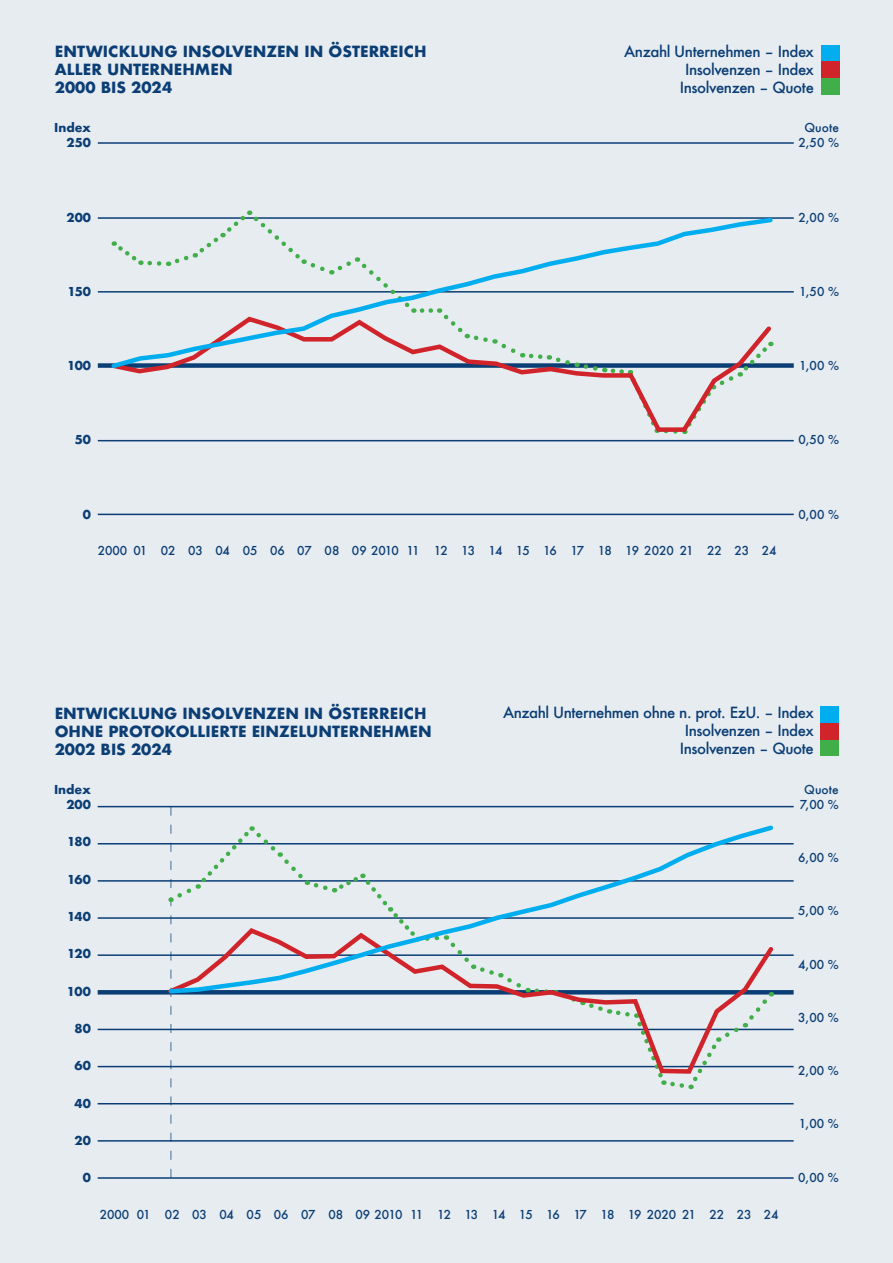
<style>
.page{position:relative;width:893px;height:1263px;background:#e7ecf1}
.page>*{position:absolute;margin:0;border:0;box-sizing:border-box;transform-origin:0 0}
.t1{font:700 15px/18px "Futura";color:#0b3e75}
.t2{font:500 15px/18px "Futura";letter-spacing:-.03em;color:#0b3e75;text-align:right}
.t3{font:500 12px/15px "Futura";color:#0b3e75;text-align:center}
.t4{font:700 12px/15px "Futura";color:#0b3e75;text-align:right}
</style>
<div class="page">
<div style="left:821px;top:78px;width:18px;height:17px;background:#40ae49"></div>
<div style="left:821px;top:45px;width:18px;height:17px;background:#00aeef"></div>
<div style="left:821px;top:62px;width:18px;height:16px;background:#d1232a"></div>
<hr style="left:98px;top:142px;width:696px;height:2px;background:#0b3e75">
<hr style="left:98px;top:514px;width:696px;height:1px;background:#0b3e75">
<hr style="left:98px;top:440px;width:696px;height:1px;background:#0b3e75">
<div style="left:98px;top:363px;width:696px;height:5px;background:#0b3e75"></div>
<hr style="left:98px;top:291px;width:696px;height:2px;background:#0b3e75">
<hr style="left:98px;top:217px;width:696px;height:2px;background:#0b3e75">
<svg style="left:128px;top:371px;width:615px;height:63px"></svg>
<svg style="left:108px;top:215px;width:667px;height:156px"></svg>
<hr style="left:98px;top:806px;width:696px;height:1px;background:#0b3e75">
<hr style="left:98px;top:1177px;width:696px;height:2px;background:#0b3e75">
<hr style="left:98px;top:1103px;width:696px;height:1px;background:#0b3e75">
<hr style="left:98px;top:1029px;width:696px;height:1px;background:#0b3e75">
<hr style="left:98px;top:954px;width:696px;height:2px;background:#0b3e75">
<hr style="left:98px;top:880px;width:696px;height:2px;background:#0b3e75">
<hr style="left:98px;top:917px;width:696px;height:2px;background:#0b3e75">
<hr style="left:98px;top:843px;width:696px;height:1px;background:#0b3e75">
<svg style="left:98px;top:990px;width:696px;height:4px"></svg>
<hr style="left:98px;top:1140px;width:696px;height:1px;background:#0b3e75">
<hr style="left:98px;top:1066px;width:696px;height:1px;background:#0b3e75">
<div style="left:820px;top:740px;width:19px;height:16px;background:#40ae49"></div>
<div style="left:820px;top:706px;width:19px;height:17px;background:#00aeef"></div>
<div style="left:820px;top:723px;width:19px;height:17px;background:#d1232a"></div>
<svg style="left:170px;top:807px;width:604px;height:371px"></svg>
<svg style="left:165px;top:954px;width:612px;height:122px"></svg>
<svg style="left:166px;top:822px;width:610px;height:174px"></svg>
<p class="t1" style="left:55px;top:42px;width:373px">ENTWICKLUNG INSOLVENZEN IN ÖSTERREICH<br>ALLER UNTERNEHMEN<br>2000 BIS 2024</p>
<p class="t2" style="left:624px;top:42px;width:191px">Anzahl Unternehmen – Index<br>Insolvenzen – Index<br>Insolvenzen – Quote</p>
<p class="t4" style="left:54px;top:120px;width:38px">Index<br>250</p>
<p class="t3" style="left:798px;top:120px;width:42px">Quote<br>2,50 %</p>
<p class="t4" style="left:67px;top:210px;width:26px">200</p>
<p class="t3" style="left:798px;top:209px;width:42px">2,00 %</p>
<p class="t4" style="left:67px;top:284px;width:25px">150</p>
<p class="t3" style="left:799px;top:284px;width:42px">1,50 %</p>
<p class="t4" style="left:67px;top:358px;width:25px">100</p>
<p class="t3" style="left:799px;top:358px;width:42px">1,00 %</p>
<p class="t4" style="left:75px;top:432px;width:18px">50</p>
<p class="t3" style="left:798px;top:432px;width:42px">0,50 %</p>
<p class="t4" style="left:83px;top:507px;width:10px">0</p>
<p class="t3" style="left:98px;top:543px;width:680px">2000 01 02 03 04 05 06 07 08 09 2010 11 12 13 14 15 16 17 18 19 2020 21 22 23 24</p>
<p class="t3" style="left:798px;top:506px;width:42px">0,00 %</p>
<p class="t1" style="left:55px;top:704px;width:379px">ENTWICKLUNG INSOLVENZEN IN ÖSTERREICH<br>OHNE PROTOKOLLIERTE EINZELUNTERNEHMEN<br>2002 BIS 2024</p>
<p class="t2" style="left:503px;top:703px;width:312px">Anzahl Unternehmen ohne n. prot. EzU. – Index<br>Insolvenzen – Index<br>Insolvenzen – Quote</p>
<p class="t4" style="left:54px;top:782px;width:38px">Index<br>200</p>
<p class="t4" style="left:67px;top:834px;width:25px">180</p>
<p class="t4" style="left:67px;top:871px;width:25px">160</p>
<p class="t4" style="left:67px;top:909px;width:25px">140</p>
<p class="t4" style="left:67px;top:946px;width:25px">120</p>
<p class="t4" style="left:67px;top:983px;width:26px">100</p>
<p class="t4" style="left:75px;top:1021px;width:18px">80</p>
<p class="t4" style="left:75px;top:1058px;width:18px">60</p>
<p class="t4" style="left:75px;top:1095px;width:18px">40</p>
<p class="t4" style="left:75px;top:1133px;width:18px">20</p>
<p class="t4" style="left:83px;top:1170px;width:10px">0</p>
<p class="t3" style="left:800px;top:782px;width:41px">Quote<br>7,00 %</p>
<p class="t3" style="left:798px;top:850px;width:42px">6,00 %</p>
<p class="t3" style="left:798px;top:903px;width:42px">5,00 %</p>
<p class="t3" style="left:798px;top:956px;width:42px">4,00 %</p>
<p class="t3" style="left:798px;top:1010px;width:42px">3,00 %</p>
<p class="t3" style="left:798px;top:1063px;width:42px">2,00 %</p>
<p class="t3" style="left:799px;top:1116px;width:42px">1,00 %</p>
<p class="t3" style="left:798px;top:1169px;width:42px">0,00 %</p>
<p class="t3" style="left:100px;top:1207px;width:680px">2000 01 02 03 04 05 06 07 08 09 2010 11 12 13 14 15 16 17 18 19 2020 21 22 23 24</p>
</div>
